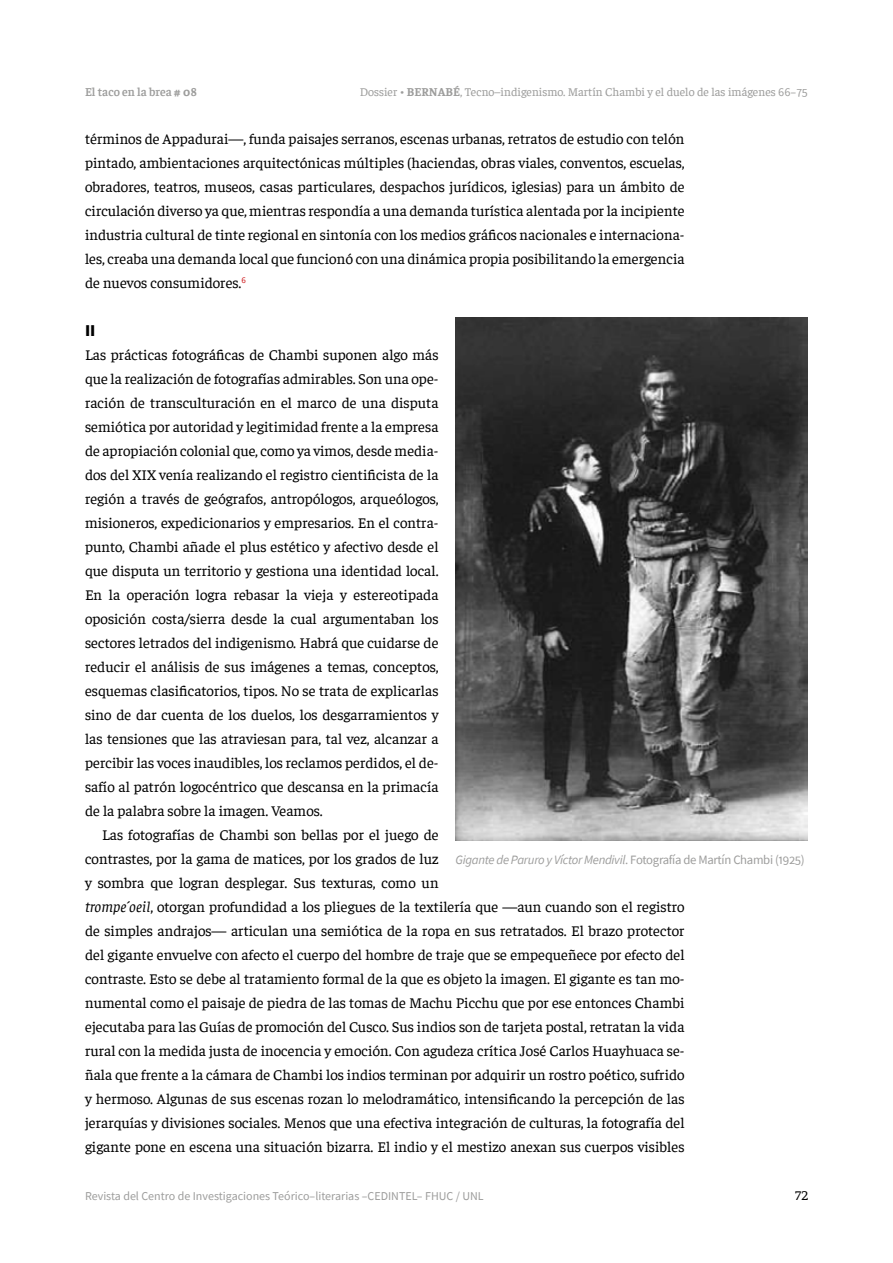
<style>
.page{position:relative;width:893px;height:1263px;background:#fff}
.page>*{position:absolute;margin:0;border:0;box-sizing:border-box;transform-origin:0 0}
.t1{font:900 16.5px "Source Sans Pro";color:#000}
.t2{font:15px/24px "Faustina";color:#000;text-align:justify}
.t3{font:13.5px "Faustina";color:#000}
.t4{font:12.75px "Source Sans Pro";letter-spacing:-.025em;color:#9d9d9c}
.t5{font:12px "Faustina";color:#9d9d9c}
.t6{font:12px "Source Sans Pro";color:#9d9d9c}
.t7{font:600 12px "Faustina";color:#9d9d9c}
.s1{font-weight:700}
.s2{font-family:"Source Sans Pro"}
.s3{font-style:italic}
</style>
<div class="page">
<img style="left:456px;top:317px;width:352px;height:523px">
<p class="t7" style="left:85px;top:84px;width:113px">El taco en la brea <span class="s1"># 08</span></p>
<p class="t5" style="left:360px;top:84px;width:450px">Dossier • <span class="s1">BERNABÉ</span>, Tecno–indigenismo. Martín Chambi y el duelo de las imágenes <span class="s2">66–75</span></p>
<p class="t2" style="left:85px;top:126px;width:601px">términos de Appadurai—, funda paisajes serranos, escenas urbanas, retratos de estudio con telón pintado, ambientaciones arquitectónicas múltiples (haciendas, obras viales, conventos, escuelas, obradores, teatros, museos, casas particulares, despachos jurídicos, iglesias) para un ámbito de circulación diverso ya que, mientras respondía a una demanda turística alentada por la incipiente industria cultural de tinte regional en sintonía con los medios gráficos nacionales e internaciona&shy;les, creaba una demanda local que funcionó con una dinámica propia posibilitando la emergencia de nuevos consumidores.<sup>6</sup></p>
<p class="t1" style="left:85px;top:319px;width:12px">II</p>
<p class="t2" style="left:85px;top:342px;width:355px">Las prácticas fotográficas de Chambi suponen algo más que la realización de fotografías admirables. Son una ope&shy;ración de transculturación en el marco de una disputa semiótica por autoridad y legitimidad frente a la empresa de apropiación colonial que, como ya vimos, desde media&shy;dos del XIX venía realizando el registro cientificista de la región a través de geógrafos, antropólogos, arqueólogos, misioneros, expedicionarios y empresarios. En el contra&shy;punto, Chambi añade el plus estético y afectivo desde el que disputa un territorio y gestiona una identidad local.<br>En la operación logra rebasar la vieja y estereotipada oposición costa/sierra desde la cual argumentaban los sectores letrados del indigenismo. Habrá que cuidarse de reducir el análisis de sus imágenes a temas, conceptos, esquemas clasificatorios, tipos. No se trata de explicarlas sino de dar cuenta de los duelos, los desgarramientos y las tensiones que las atraviesan para, tal vez, alcanzar a percibir las voces inaudibles, los reclamos perdidos, el de&shy;safío al patrón logocéntrico que descansa en la primacía de la palabra sobre la imagen. Veamos.</p>
<p class="t2" style="left:85px;top:822px;width:601px;text-align:left;text-indent:17px">Las fotografías de Chambi son bellas por el juego de<br>contrastes, por la gama de matices, por los grados de luz<br>y sombra que logran desplegar. Sus texturas, como un<br><span class="s3">trompe´oeil</span>, otorgan profundidad a los pliegues de la textilería que —aun cuando son el registro de simples andrajos— articulan una semiótica de la ropa en sus retratados. El brazo protector del gigante envuelve con afecto el cuerpo del hombre de traje que se empequeñece por efecto del contraste. Esto se debe al tratamiento formal de la que es objeto la imagen. El gigante es tan mo&shy;numental como el paisaje de piedra de las tomas de Machu Picchu que por ese entonces Chambi ejecutaba para las Guías de promoción del Cusco. Sus indios son de tarjeta postal, retratan la vida rural con la medida justa de inocencia y emoción. Con agudeza crítica José Carlos Huayhuaca se&shy;ñala que frente a la cámara de Chambi los indios terminan por adquirir un rostro poético, sufrido y hermoso. Algunas de sus escenas rozan lo melodramático, intensificando la percepción de las jerarquías y divisiones sociales. Menos que una efectiva integración de culturas, la fotografía del gigante pone en escena una situación bizarra. El indio y el mestizo anexan sus cuerpos visibles</p>
<p class="t4" style="left:456px;top:852px;width:351px"><span class="s3">Gigante de Paruro y Víctor Mendivil</span>. Fotografía de Martín Chambi (1925)</p>
<p class="t6" style="left:85px;top:1188px;width:400px">Revista del Centro de Investigaciones Teórico–literarias –CEDINTEL– FHUC / UNL</p>
<p class="t3" style="left:795px;top:1186px;width:14px">72</p>
</div>
